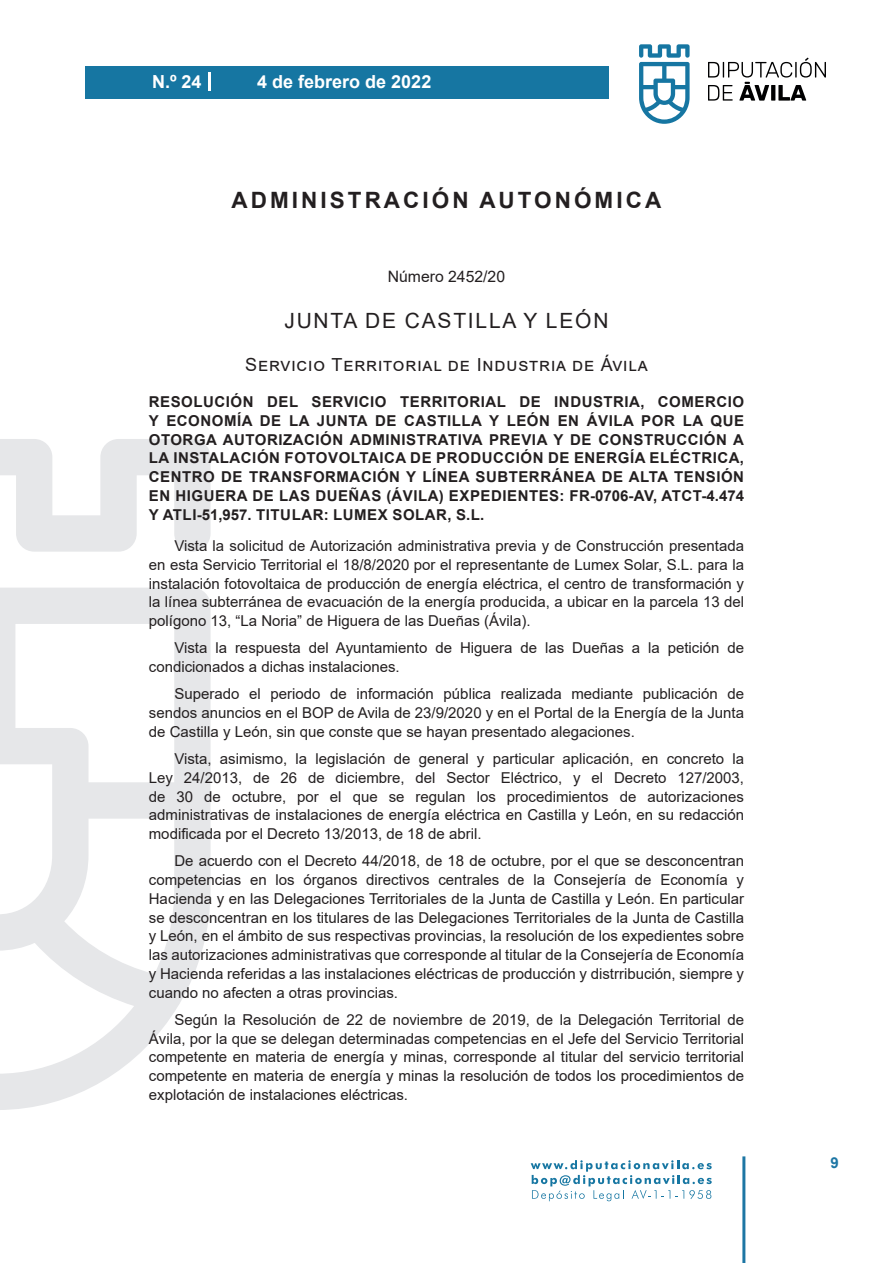
<style>
.page{position:relative;width:893px;height:1263px;background:#fff}
.page>*{position:absolute;margin:0;border:0;box-sizing:border-box;transform-origin:0 0}
.t1{font:700 22.5px "Arial";letter-spacing:.135em;color:#231f20}
.t2{font:21px "Arial";letter-spacing:.085em;color:#231f20}
.t3{font:18px "Arial";letter-spacing:.075em;color:#231f20}
.t4{font:700 18px "Arial";color:#fff}
.t5{font:15.75px "Arial";color:#231f20}
.t6{font:15px/18.8px "Arial";color:#231f20;text-align:justify}
.t7{font:700 15px/18.8px "Arial";letter-spacing:.035em;color:#231f20;text-align:justify}
.t8{font:700 15px "Arial";color:#1d76a4}
</style>
<div class="page">
<svg style="left:531px;top:1160px;width:181px;height:41px"></svg>
<div style="left:85px;top:66px;width:523px;height:33px;background:#1676a2"></div>
<svg style="left:639px;top:44px;width:51px;height:80px"></svg>
<svg style="left:708px;top:58px;width:118px;height:43px"></svg>
<hr style="left:742px;top:1156px;width:3px;height:107px;background:#1d76a4">
<svg style="left:208px;top:72px;width:2px;height:18px"></svg>
<svg style="left:0;top:439px;width:211px;height:671px"></svg>
<p class="t4" style="left:152px;top:69px;width:51px">N.º 24</p>
<p class="t4" style="left:257px;top:69px;width:176px">4 de febrero de 2022</p>
<h1 class="t1" style="left:232px;top:184px;width:431px">ADMINISTRACIÓN AUTONÓMICA</h1>
<p class="t5" style="left:388px;top:266px;width:119px">Número 2452/20</p>
<h2 class="t2" style="left:284px;top:307px;width:326px">JUNTA DE CASTILLA Y LEÓN</h2>
<p class="t3" style="left:245px;top:352px;width:404px">Servicio Territorial de Industria de Ávila</p>
<p class="t7" style="left:149px;top:392px;width:597px">RESOLUCIÓN DEL SERVICIO TERRITORIAL DE INDUSTRIA, COMERCIO Y ECONOMÍA DE LA JUNTA DE CASTILLA Y LEÓN EN ÁVILA POR LA QUE OTORGA AUTORIZACIÓN ADMINISTRATIVA PREVIA Y DE CONSTRUCCIÓN A LA INSTALACIÓN FOTOVOLTAICA DE PRODUCCIÓN DE ENERGÍA ELÉCTRICA, CENTRO DE TRANSFORMACIÓN Y LÍNEA SUBTERRÁNEA DE ALTA TENSIÓN EN HIGUERA DE LAS DUEÑAS (ÁVILA) EXPEDIENTES: FR-0706-AV, ATCT-4.474<br>Y ATLI-51,957. TITULAR: LUMEX SOLAR, S.L.</p>
<p class="t6" style="left:149px;top:536px;width:597px;text-indent:26px">Vista la solicitud de Autorización administrativa previa y de Construcción presentada en esta Servicio Territorial el 18/8/2020 por el representante de Lumex Solar, S.L. para la instalación fotovoltaica de producción de energía eléctrica, el centro de transformación y la línea subterránea de evacuación de la energía producida, a ubicar en la parcela 13 del polígono 13, “La Noria” de Higuera de las Dueñas (Ávila).</p>
<p class="t6" style="left:149px;top:638px;width:597px;text-indent:26px">Vista la respuesta del Ayuntamiento de Higuera de las Dueñas a la petición de condicionados a dichas instalaciones.</p>
<p class="t6" style="left:149px;top:684px;width:597px;text-indent:26px">Superado el periodo de información pública realizada mediante publicación de sendos anuncios en el BOP de Avila de 23/9/2020 y en el Portal de la Energía de la Junta de Castilla y León, sin que conste que se hayan presentado alegaciones.</p>
<p class="t6" style="left:149px;top:749px;width:597px;text-indent:26px">Vista, asimismo, la legislación de general y particular aplicación, en concreto la Ley 24/2013, de 26 de diciembre, del Sector Eléctrico, y el Decreto 127/2003, de 30 de octubre, por el que se regulan los procedimientos de autorizaciones administrativas de instalaciones de energía eléctrica en Castilla y León, en su redacción modificada por el Decreto 13/2013, de 18 de abril.</p>
<p class="t6" style="left:149px;top:852px;width:597px;text-indent:26px">De acuerdo con el Decreto 44/2018, de 18 de octubre, por el que se desconcentran competencias en los órganos directivos centrales de la Consejería de Economía y Hacienda y en las Delegaciones Territoriales de la Junta de Castilla y León. En particular se desconcentran en los titulares de las Delegaciones Territoriales de la Junta de Castilla y León, en el ámbito de sus respectivas provincias, la resolución de los expedientes sobre las autorizaciones administrativas que corresponde al titular de la Consejería de Economía y Hacienda referidas a las instalaciones eléctricas de producción y distrribución, siempre y cuando no afecten a otras provincias.</p>
<p class="t6" style="left:149px;top:1010px;width:597px;text-indent:26px">Según la Resolución de 22 de noviembre de 2019, de la Delegación Territorial de Ávila, por la que se delegan determinadas competencias en el Jefe del Servicio Territorial competente en materia de energía y minas, corresponde aI titular del servicio territorial competente en materia de energía y minas la resolución de todos los procedimientos de explotación de instalaciones eléctricas.</p>
<p class="t8" style="left:831px;top:1152px;width:10px">9</p>
</div>
